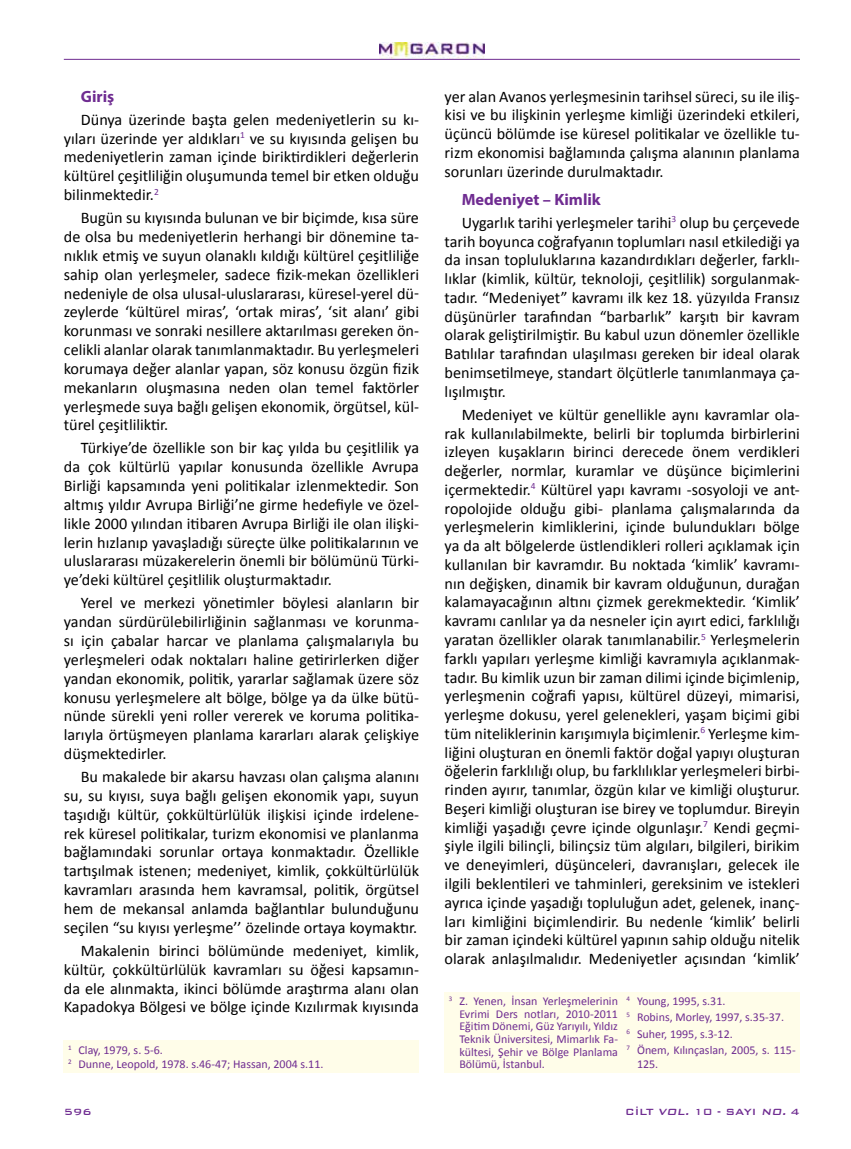
<style>
.page{position:relative;width:851px;height:1149px;background:#fff}
.page>*{position:absolute;margin:0;border:0;box-sizing:border-box;transform-origin:0 0}
.t1{font:700 16.35px "Myriad Pro";color:#6f2c91}
.t2{font:16.2px/18.8px "Calibri";color:#000;text-align:justify}
.t3{font:12px/12.6px "Calibri";color:#6f2c91}
.t4{font:500 12px "Bank Gothic BT";color:#6f2c91}
.s1{font-style:italic}
</style>
<div class="page">
<img style="left:379px;top:43px;width:105px;height:16px">
<hr style="left:64px;top:59px;width:735px;height:1px;background:#6f2c91">
<div style="left:444px;top:991px;width:178px;height:80px;background:#fffde9"></div>
<div style="left:64px;top:1039px;width:355px;height:32px;background:#fffde9"></div>
<div style="left:622px;top:991px;width:177px;height:80px;background:#fffde9"></div>
<p class="t1" style="left:81px;top:85px;width:35px">Giriş</p>
<p class="t2" style="left:64px;top:109px;width:357px;text-indent:17px">Dünya üzerinde başta gelen medeniyetlerin su kı&shy;yıları üzerinde yer aldıkları<sup>1</sup> ve su kıyısında gelişen bu medeniyetlerin zaman içinde biriktirdikleri değerlerin kültürel çeşitliliğin oluşumunda temel bir etken olduğu bilinmektedir.<sup>2</sup></p>
<p class="t2" style="left:64px;top:207px;width:357px;text-indent:17px">Bugün su kıyısında bulunan ve bir biçimde, kısa süre de olsa bu medeniyetlerin herhangi bir dönemine ta&shy;nıklık etmiş ve suyun olanaklı kıldığı kültürel çeşitliliğe sahip olan yerleşmeler, sadece fizik-mekan özellikleri nedeniyle de olsa ulusal-uluslararası, küresel-yerel dü&shy;zeylerde ‘kültürel miras’, ‘ortak miras’, ‘sit alanı’ gibi korunması ve sonraki nesillere aktarılması gereken ön&shy;celikli alanlar olarak tanımlanmaktadır. Bu yerleşmeleri korumaya değer alanlar yapan, söz konusu özgün fizik mekanların oluşmasına neden olan temel faktörler yerleşmede suya bağlı gelişen ekonomik, örgütsel, kül&shy;türel çeşitliliktir.</p>
<p class="t2" style="left:64px;top:438px;width:357px;text-indent:17px">Türkiye’de özellikle son bir kaç yılda bu çeşitlilik ya da çok kültürlü yapılar konusunda özellikle Avrupa Birliği kapsamında yeni politikalar izlenmektedir. Son altmış yıldır Avrupa Birliği’ne girme hedefiyle ve özel&shy;likle 2000 yılından itibaren Avrupa Birliği ile olan ilişki&shy;lerin hızlanıp yavaşladığı süreçte ülke politikalarının ve uluslararası müzakerelerin önemli bir bölümünü Türki&shy;ye’deki kültürel çeşitlilik oluşturmaktadır.</p>
<p class="t2" style="left:64px;top:592px;width:357px;text-indent:17px">Yerel ve merkezi yönetimler böylesi alanların bir yandan sürdürülebilirliğinin sağlanması ve korunma&shy;sı için çabalar harcar ve planlama çalışmalarıyla bu yerleşmeleri odak noktaları haline getirirlerken diğer yandan ekonomik, politik, yararlar sağlamak üzere söz konusu yerleşmelere alt bölge, bölge ya da ülke bütü&shy;nünde sürekli yeni roller vererek ve koruma politika&shy;larıyla örtüşmeyen planlama kararları alarak çelişkiye düşmektedirler.</p>
<p class="t2" style="left:64px;top:766px;width:357px;text-indent:17px">Bu makalede bir akarsu havzası olan çalışma alanını su, su kıyısı, suya bağlı gelişen ekonomik yapı, suyun taşıdığı kültür, çokkültürlülük ilişkisi içinde irdelene&shy;rek küresel politikalar, turizm ekonomisi ve planlanma bağlamındaki sorunlar ortaya konmaktadır. Özellikle tartışılmak istenen; medeniyet, kimlik, çokkültürlülük kavramları arasında hem kavramsal, politik, örgütsel hem de mekansal anlamda bağlantılar bulunduğunu seçilen “su kıyısı yerleşme’’ özelinde ortaya koymaktır.</p>
<p class="t2" style="left:64px;top:940px;width:357px;text-indent:17px">Makalenin birinci bölümünde medeniyet, kimlik, kültür, çokkültürlülük kavramları su öğesi kapsamın&shy;da ele alınmakta, ikinci bölümde araştırma alanı olan Kapadokya Bölgesi ve bölge içinde Kızılırmak kıyısında</p>
<p class="t3" style="left:68px;top:1041px;width:257px;line-height:14.5px"><sup>1</sup> Clay, 1979, s. 5-6.<br><sup>2</sup> Dunne, Leopold, 1978. s.46-47; Hassan, 2004 s.11.</p>
<p class="t2" style="left:444px;top:86px;width:357px">yer alan Avanos yerleşmesinin tarihsel süreci, su ile iliş&shy;kisi ve bu ilişkinin yerleşme kimliği üzerindeki etkileri, üçüncü bölümde ise küresel politikalar ve özellikle tu&shy;rizm ekonomisi bağlamında çalışma alanının planlama sorunları üzerinde durulmaktadır.</p>
<p class="t1" style="left:461px;top:188px;width:141px">Medeniyet – Kimlik</p>
<p class="t2" style="left:444px;top:212px;width:357px;text-indent:17px">Uygarlık tarihi yerleşmeler tarihi<sup>3</sup> olup bu çerçevede tarih boyunca coğrafyanın toplumları nasıl etkilediği ya da insan topluluklarına kazandırdıkları değerler, farklı&shy;lıklar (kimlik, kültür, teknoloji, çeşitlilik) sorgulanmak&shy;tadır. “Medeniyet” kavramı ilk kez 18. yüzyılda Fransız düşünürler tarafından “barbarlık” karşıtı bir kavram olarak geliştirilmiştir. Bu kabul uzun dönemler özellikle Batılılar tarafından ulaşılması gereken bir ideal olarak benimsetilmeye, standart ölçütlerle tanımlanmaya ça&shy;lışılmıştır.</p>
<p class="t2" style="left:444px;top:404px;width:357px;text-indent:17px">Medeniyet ve kültür genellikle aynı kavramlar ola&shy;rak kullanılabilmekte, belirli bir toplumda birbirlerini izleyen kuşakların birinci derecede önem verdikleri değerler, normlar, kuramlar ve düşünce biçimlerini içermektedir.<sup>4</sup> Kültürel yapı kavramı -sosyoloji ve ant&shy;ropolojide olduğu gibi- planlama çalışmalarında da yerleşmelerin kimliklerini, içinde bulundukları bölge ya da alt bölgelerde üstlendikleri rolleri açıklamak için kullanılan bir kavramdır. Bu noktada ‘kimlik’ kavramı&shy;nın değişken, dinamik bir kavram olduğunun, durağan kalamayacağının altını çizmek gerekmektedir. ‘Kimlik’ kavramı canlılar ya da nesneler için ayırt edici, farklılığı yaratan özellikler olarak tanımlanabilir.<sup>5</sup> Yerleşmelerin farklı yapıları yerleşme kimliği kavramıyla açıklanmak&shy;tadır. Bu kimlik uzun bir zaman dilimi içinde biçimlenip, yerleşmenin coğrafi yapısı, kültürel düzeyi, mimarisi, yerleşme dokusu, yerel gelenekleri, yaşam biçimi gibi tüm niteliklerinin karışımıyla biçimlenir.<sup>6</sup> Yerleşme kim&shy;liğini oluşturan en önemli faktör doğal yapıyı oluşturan öğelerin farklılığı olup, bu farklılıklar yerleşmeleri birbi&shy;rinden ayırır, tanımlar, özgün kılar ve kimliği oluşturur.<br>Beşeri kimliği oluşturan ise birey ve toplumdur. Bireyin kimliği yaşadığı çevre içinde olgunlaşır.<sup>7</sup> Kendi geçmi&shy;şiyle ilgili bilinçli, bilinçsiz tüm algıları, bilgileri, birikim ve deneyimleri, düşünceleri, davranışları, gelecek ile ilgili beklentileri ve tahminleri, gereksinim ve istekleri ayrıca içinde yaşadığı topluluğun adet, gelenek, inanç&shy;ları kimliğini biçimlendirir. Bu nedenle ‘kimlik’ belirli bir zaman içindeki kültürel yapının sahip olduğu nitelik olarak anlaşılmalıdır. Medeniyetler açısından ‘kimlik’</p>
<p class="t3" style="left:459px;top:994px;width:160px;text-align:justify;text-indent:-11px"><sup>3</sup> Z. Yenen, İnsan Yerleşmelerinin Evrimi Ders notları, 2010-2011<br>Eğitim Dönemi, Güz Yarıyılı, Yıldız Teknik Üniversitesi, Mimarlık Fa&shy;kültesi, Şehir ve Bölge Planlama Bölümü, İstanbul.</p>
<p class="t3" style="left:626px;top:992px;width:171px;line-height:16.2px"><sup>4</sup> Young, 1995, s.31.<br><sup>5</sup> Robins, Morley, 1997, s.35-37.<br><sup>6</sup> Suher, 1995, s.3-12.<br><sup>7</sup> Önem, Kılınçaslan, 2005, s. 115-</p>
<p class="t3" style="left:637px;top:1056px;width:23px">125.</p>
<p class="t4" style="left:64px;top:1104px;width:29px">596</p>
<p class="t4" style="left:625px;top:1104px;width:176px">CİLT <span class="s1">VOL.</span> 10 - SAYI <span class="s1">NO.</span> 4</p>
</div>
